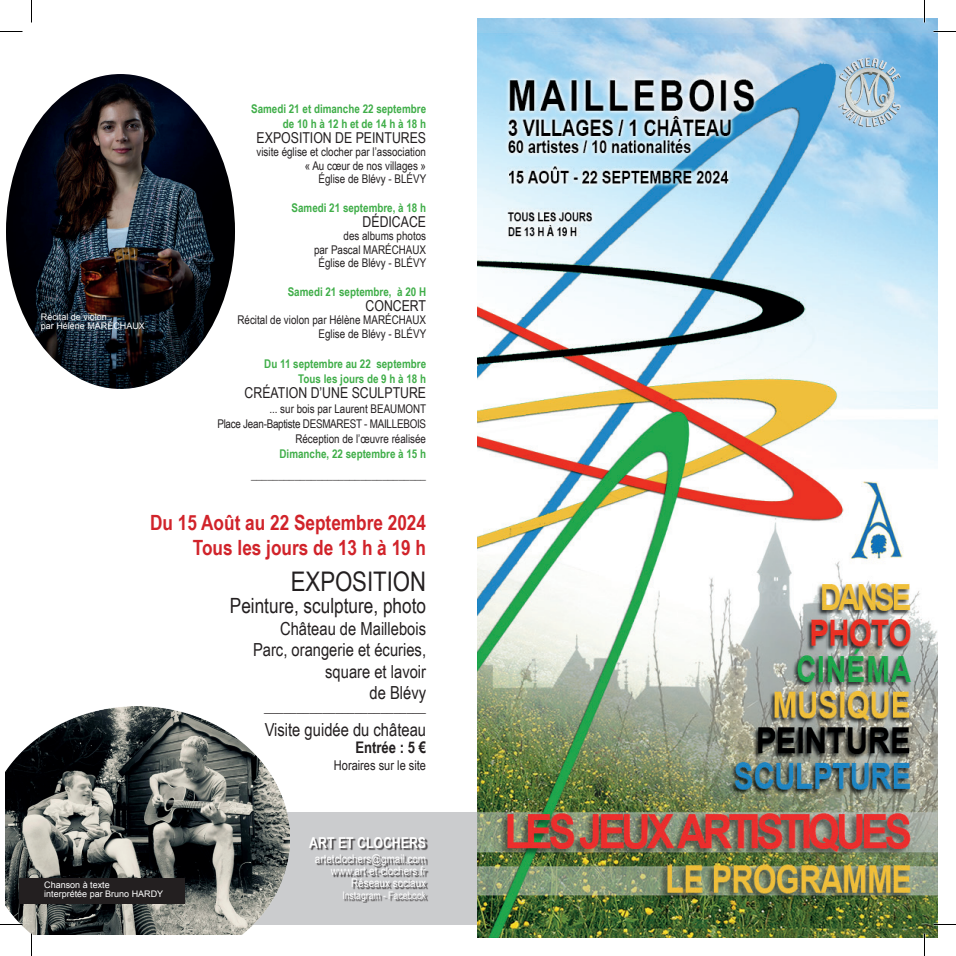
<style>
.page{position:relative;width:956px;height:956px;background:#fff}
.page>*{position:absolute;margin:0;border:0;box-sizing:border-box;transform-origin:0 0}
.t1{font:27px "Arial Narrow";color:#231f20}
.t2{font:700 21px/25.2px "Arial Narrow";color:#d1232a;text-align:right}
.t3{font:21px "Arial Narrow";color:#231f20}
.t4{font:18px/21.6px "Arial Narrow";color:#231f20;text-align:right}
.t5{font:700 16.05px "Arial Narrow";color:#231f20}
.t6{font:15px "Arial Narrow";color:#231f20}
.t7{font:700 15px "Arial Narrow";color:#fff}
.t8{font:14.25px "Arial Narrow";color:#231f20}
.t9{font:13.5px "Arial Narrow";color:#231f20}
.t10{font:12px/13.5px "Arial Narrow";color:#231f20;text-align:right}
.t11{font:700 12px/15px "Arial Narrow";color:#40ae49;text-align:right}
.t12{font:12px/12px "Arial Narrow";color:#fff;text-align:right}
.t13{font:10.5px "Arial Narrow";color:#fff}
.t14{font:9px/9px "Arial";color:#fff}
</style>
<div class="page">
<div style="left:245px;top:812px;width:233px;height:112px;background:#cbccce"></div>
<img style="left:477px;top:19px;width:460px;height:918px">
<img style="left:6px;top:707px;width:284px;height:227px">
<div style="left:310px;top:839px;width:119px;height:64px;background:#231f20;opacity:.75"></div>
<img style="left:832px;top:54px;width:76px;height:76px">
<img style="left:6px;top:74px;width:229px;height:315px">
<div style="left:19px;top:878px;width:166px;height:26px;background:#231f20"></div>
<hr style="left:0;top:923px;width:22px;height:2px;background:#fff">
<hr style="left:933px;top:923px;width:23px;height:2px;background:#fff">
<hr style="left:923px;top:0;width:2px;height:23px;background:#fff">
<hr style="left:923px;top:933px;width:2px;height:23px;background:#fff">
<svg style="left:0;top:31px;width:22px;height:1px"></svg>
<svg style="left:933px;top:31px;width:23px;height:1px"></svg>
<svg style="left:0;top:924px;width:22px;height:1px"></svg>
<svg style="left:933px;top:924px;width:23px;height:1px"></svg>
<svg style="left:31px;top:0;width:1px;height:23px"></svg>
<svg style="left:31px;top:933px;width:1px;height:23px"></svg>
<svg style="left:924px;top:0;width:1px;height:23px"></svg>
<svg style="left:924px;top:933px;width:1px;height:23px"></svg>
<p class="t14" style="left:41px;top:313px;width:106px">Récital de violon<br>par Hélène MARÉCHAUX</p>
<p class="t11" style="left:251px;top:100px;width:177px">Samedi 21 et dimanche 22 septembre de 10 h à 12 h et de 14 h à 18 h</p>
<p class="t6" style="left:257px;top:126px;width:171px">EXPOSITION DE PEINTURES</p>
<p class="t10" style="left:257px;top:145px;width:171px">visite église et clocher par l’association « Au cœur de nos villages »<br>Église de Blévy - BLÉVY</p>
<p class="t11" style="left:292px;top:199px;width:136px">Samedi 21 septembre, à 18 h</p>
<p class="t6" style="left:363px;top:210px;width:65px">DÉDICACE</p>
<p class="t10" style="left:314px;top:229px;width:114px">des albums photos<br>par Pascal MARÉCHAUX<br>Église de Blévy - BLÉVY</p>
<p class="t11" style="left:288px;top:283px;width:140px">Samedi 21 septembre, à 20 H</p>
<p class="t6" style="left:366px;top:294px;width:62px">CONCERT</p>
<p class="t10" style="left:237px;top:313px;width:190px">Récital de violon par Hélène MARÉCHAUX<br>Eglise de Blévy - BLÉVY</p>
<p class="t11" style="left:264px;top:355px;width:163px">Du 11 septembre au 22 septembre<br>Tous les jours de 9 h à 18 h</p>
<p class="t6" style="left:245px;top:381px;width:183px">CRÉATION D’UNE SCULPTURE</p>
<p class="t10" style="left:217px;top:401px;width:210px;line-height:15px">... sur bois par Laurent BEAUMONT<br>Place Jean-Baptiste DESMAREST - MAILLEBOIS<br>Réception de l’œuvre réalisée</p>
<p class="t11" style="left:280px;top:445px;width:148px">Dimanche, 22 septembre à 15 h</p>
<p class="t10" style="left:251px;top:467px;width:177px">________________________________</p>
<h2 class="t2" style="left:150px;top:509px;width:277px">Du 15 Août au 22 Septembre 2024<br>Tous les jours de 13 h à 19 h</h2>
<h1 class="t1" style="left:291px;top:562px;width:137px">EXPOSITION</h1>
<h2 class="t3" style="left:230px;top:590px;width:198px">Peinture, sculpture, photo</h2>
<h3 class="t4" style="left:253px;top:617px;width:175px">Château de Maillebois<br>Parc, orangerie et écuries, square et lavoir<br>de Blévy</h3>
<p class="t8" style="left:264px;top:696px;width:164px">_________________________</p>
<h3 class="t4" style="left:265px;top:718px;width:163px">Visite guidée du château</h3>
<h3 class="t5" style="left:355px;top:735px;width:72px">Entrée : 5 €</h3>
<p class="t9" style="left:334px;top:755px;width:94px">Horaires sur le site</p>
<p class="t14" style="left:44px;top:880px;width:121px">Chanson à texte<br>interprétée par Bruno HARDY</p>
<p class="t7" style="left:309px;top:832px;width:118px">ART ET CLOCHERS</p>
<p class="t12" style="left:315px;top:852px;width:113px">artetclochers@gmail.com www.art-et-clochers.fr<br>Réseaux sociaux</p>
<p class="t13" style="left:342px;top:888px;width:85px">Instagram - Facebook</p>
</div>
